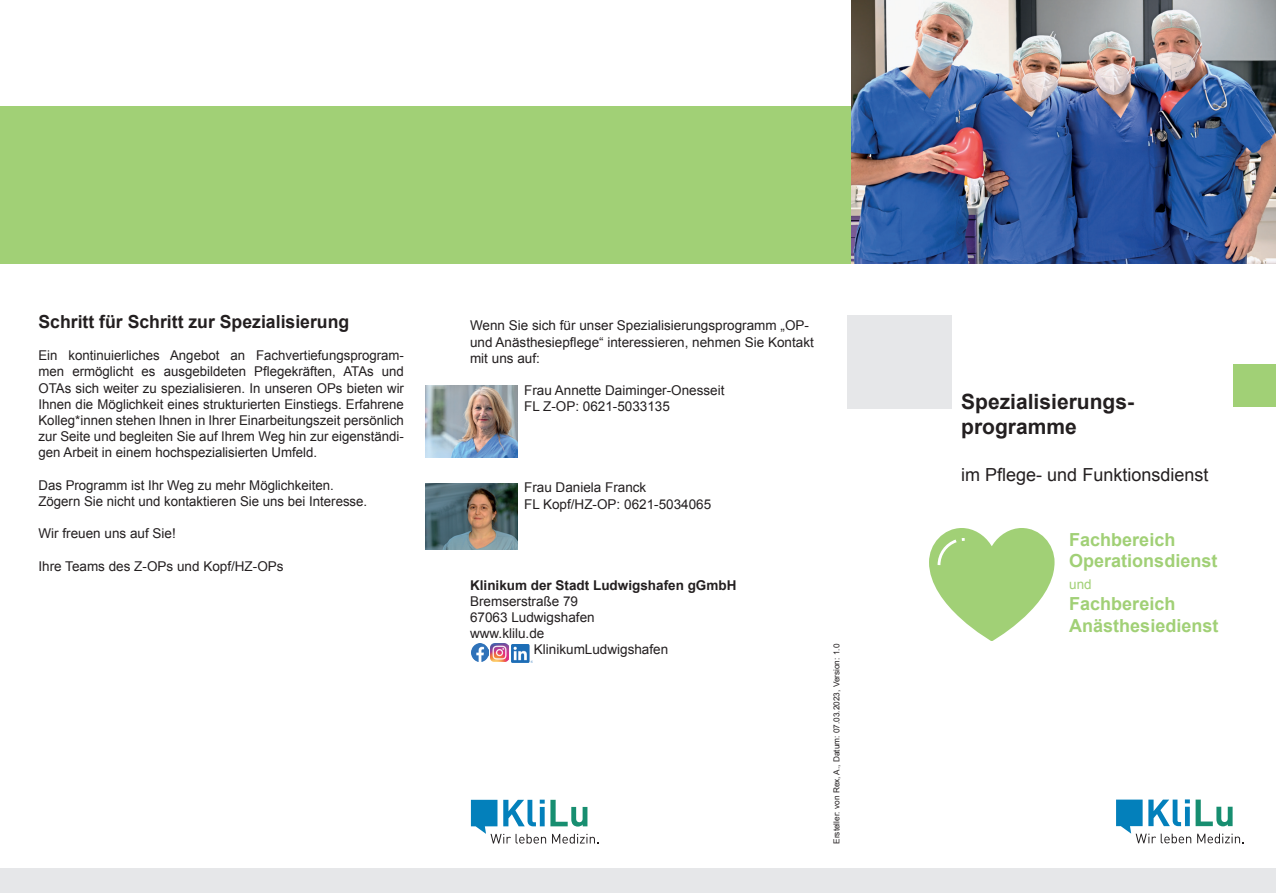
<style>
.page{position:relative;width:1276px;height:893px;background:#fff}
.page>*{position:absolute;margin:0;border:0;box-sizing:border-box;transform-origin:0 0}
.t1{font:700 21px/25.2px "Arial";color:#231f20}
.t2{font:700 18px/21.6px "Arial";color:#a1d076}
.t3{font:700 18px "Arial";color:#231f20}
.t4{font:18px "Arial";color:#231f20}
.t5{font:13.5px/16.2px "Arial";color:#231f20}
.t6{font:700 13.5px "Arial";color:#231f20}
.t7{font:13.5px "Arial";color:#a1d076}
.t8{font:8.25px "Arial";color:#231f20}
</style>
<div class="page">
<div style="left:0;top:106px;width:1276px;height:157px;background:#a1d076"></div>
<div style="left:1233px;top:364px;width:43px;height:42px;background:#a1d076"></div>
<div style="left:847px;top:315px;width:105px;height:93px;background:#e6e7e9"></div>
<svg style="left:1116px;top:799px;width:127px;height:44px"></svg>
<div style="left:0;top:868px;width:1276px;height:25px;background:#e6e7e9"></div>
<svg style="left:929px;top:528px;width:126px;height:113px"></svg>
<img style="left:851px;top:0;width:425px;height:263px">
<svg style="left:471px;top:800px;width:127px;height:44px"></svg>
<img style="left:471px;top:644px;width:18px;height:17px">
<img style="left:491px;top:644px;width:17px;height:17px">
<img style="left:511px;top:644px;width:22px;height:18px">
<img style="left:425px;top:385px;width:93px;height:73px">
<img style="left:425px;top:483px;width:93px;height:67px">
<h2 class="t3" style="left:38px;top:310px;width:312px">Schritt für Schritt zur Spezialisierung</h2>
<p class="t5" style="left:38px;top:347px;width:367px;text-align:justify">Ein kontinuierliches Angebot an Fachvertiefungsprogram&shy;men ermöglicht es ausgebildeten Pflegekräften, ATAs und OTAs sich weiter zu spezialisieren. In unseren OPs bieten wir Ihnen die Möglichkeit eines strukturierten Einstiegs. Erfahrene Kolleg*innen stehen Ihnen in Ihrer Einarbeitungszeit persönlich zur Seite und begleiten Sie auf Ihrem Weg hin zur eigenständi&shy;gen Arbeit in einem hochspezialisierten Umfeld.</p>
<p class="t5" style="left:38px;top:477px;width:330px">Das Programm ist Ihr Weg zu mehr Möglichkeiten.<br>Zögern Sie nicht und kontaktieren Sie uns bei Interesse.</p>
<p class="t5" style="left:38px;top:526px;width:139px">Wir freuen uns auf Sie!</p>
<p class="t5" style="left:38px;top:558px;width:247px">Ihre Teams des Z-OPs und Kopf/HZ-OPs</p>
<p class="t5" style="left:470px;top:318px;width:345px">Wenn Sie sich für unser Spezialisierungsprogramm „OP&shy;und Anästhesiepflege“ interessieren, nehmen Sie Kontakt mit uns auf:</p>
<p class="t5" style="left:524px;top:383px;width:202px">Frau Annette Daiminger-Onesseit<br>FL Z-OP: 0621-5033135</p>
<p class="t5" style="left:524px;top:480px;width:189px">Frau Daniela Franck<br>FL Kopf/HZ-OP: 0621-5034065</p>
<p class="t6" style="left:470px;top:576px;width:268px">Klinikum der Stadt Ludwigshafen gGmbH</p>
<p class="t5" style="left:470px;top:593px;width:110px">Bremserstraße 79</p>
<p class="t5" style="left:470px;top:609px;width:126px">67063 Ludwigshafen</p>
<p class="t5" style="left:470px;top:626px;width:76px">www.klilu.de</p>
<p class="t5" style="left:534px;top:642px;width:136px">KlinikumLudwigshafen</p>
<p class="t8" style="left:831px;top:844px;width:201px;rotate:-90deg">Ersteller: von Rex, A., Datum: 07.03.2023, Version: 1.0</p>
<h1 class="t1" style="left:961px;top:389px;width:174px">Spezialisierungs&shy;programme</h1>
<h2 class="t4" style="left:961px;top:463px;width:249px">im Pflege- und Funktionsdienst</h2>
<h2 class="t2" style="left:1069px;top:529px;width:150px">Fachbereich<br>Operationsdienst</h2>
<p class="t7" style="left:1069px;top:575px;width:24px">und</p>
<h2 class="t2" style="left:1069px;top:594px;width:151px">Fachbereich<br>Anästhesiedienst</h2>
</div>
